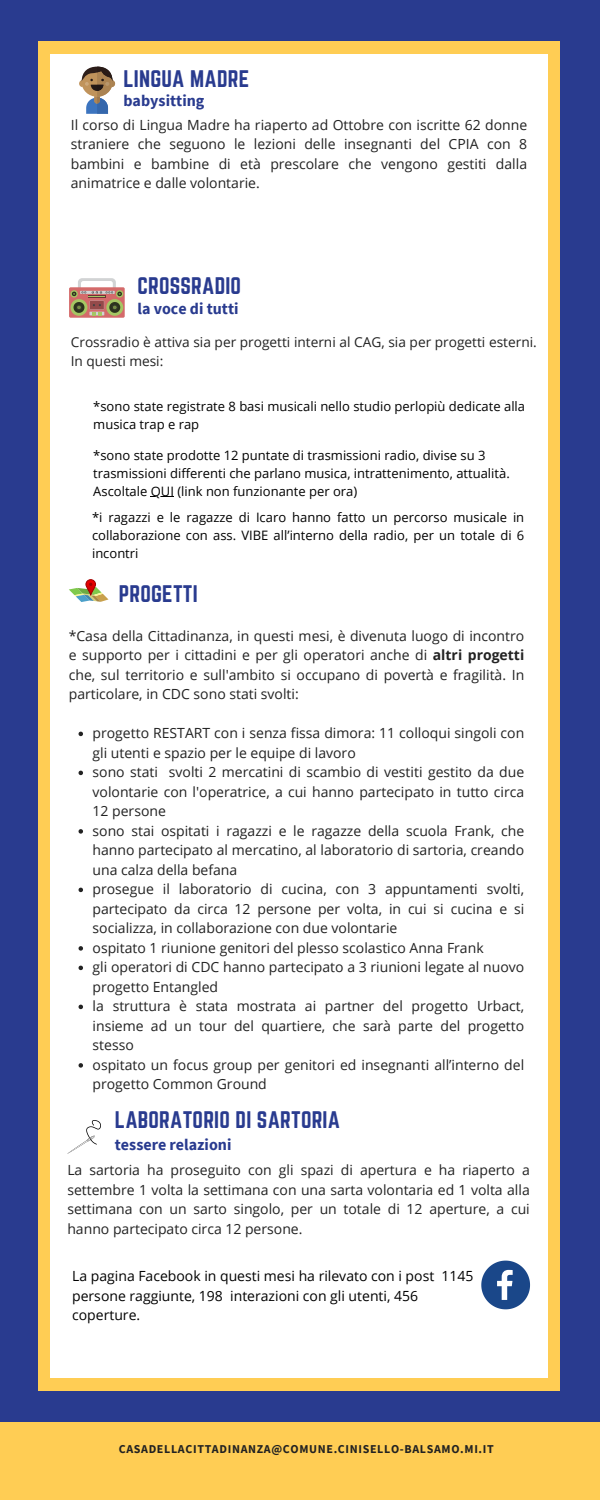
<style>
.page{position:relative;width:600px;height:1500px;background:#293b8f}
.page>*{position:absolute;margin:0;border:0;box-sizing:border-box;transform-origin:0 0}
.t1{font:21px "Norwester";letter-spacing:.01em;color:#293b8f}
.t2{font:700 16px "Source Sans Pro";color:#293b8f}
.t3{font:14px/19.5px "Open Sans";color:#222;text-align:justify}
.t4{font:14px/19.5px "Open Sans";color:#000}
.t5{font:13.7px/18.8px "Open Sans";color:#222}
.t6{font:13px/18px "Open Sans";color:#000}
.t7{font:700 12px "Source Sans Pro";letter-spacing:.055em;color:#222}
.s1{font-weight:700}
</style>
<div class="page">
<div style="left:38px;top:41px;width:522px;height:1349px;background:#ffcd54"></div>
<div style="left:50px;top:54px;width:498px;height:1324px;background:#fff"></div>
<div style="left:0;top:1422px;width:600px;height:78px;background:#ffcd54"></div>
<div style="left:86px;top:580px;width:10px;height:15px;border:1px solid #a00000;border-radius:5px"></div>
<svg style="left:69px;top:583px;width:40px;height:19px"></svg>
<img style="left:67px;top:1120px;width:33px;height:34px">
<svg style="left:79px;top:67px;width:36px;height:47px"></svg>
<div style="left:69px;top:287px;width:56px;height:31px;background:#d46a6a;border-radius:2px"></div>
<svg style="left:70px;top:278px;width:53px;height:38px"></svg>
<svg style="left:481px;top:1261px;width:49px;height:48px"></svg>
<svg style="left:151px;top:496px;width:23px;height:1px"></svg>
<svg style="left:79px;top:732px;width:4px;height:4px"></svg>
<svg style="left:79px;top:771px;width:4px;height:4px"></svg>
<svg style="left:79px;top:829px;width:4px;height:5px"></svg>
<svg style="left:79px;top:888px;width:4px;height:4px"></svg>
<svg style="left:79px;top:946px;width:4px;height:5px"></svg>
<svg style="left:79px;top:966px;width:4px;height:4px"></svg>
<svg style="left:79px;top:1005px;width:4px;height:4px"></svg>
<svg style="left:79px;top:1063px;width:4px;height:5px"></svg>
<p class="t1" style="left:123px;top:66px;width:127px">LINGUA MADRE</p>
<p class="t2" style="left:123px;top:90px;width:82px">babysitting</p>
<p class="t3" style="left:71px;top:114px;width:458px">Il corso di Lingua Madre ha riaperto ad Ottobre con iscritte 62 donne straniere che seguono le lezioni delle insegnanti del CPIA con 8 bambini e bambine di età prescolare che vengono gestiti dalla animatrice e dalle volontarie.</p>
<p class="t1" style="left:137px;top:273px;width:105px">CROSSRADIO</p>
<p class="t2" style="left:137px;top:298px;width:103px">la voce di tutti</p>
<p class="t5" style="left:71px;top:332px;width:467px">Crossradio è attiva sia per progetti interni al CAG, sia per progetti esterni.<br>In questi mesi:</p>
<p class="t6" style="left:93px;top:397px;width:433px">*sono state registrate 8 basi musicali nello studio perlopiù dedicate alla musica trap e rap</p>
<p class="t6" style="left:93px;top:446px;width:418px">*sono state prodotte 12 puntate di trasmissioni radio, divise su 3 trasmissioni differenti che parlano musica, intrattenimento, attualità.<br>Ascoltale QUI (link non funzionante per ora)</p>
<p class="t6" style="left:92px;top:508px;width:434px;text-align:justify">*i ragazzi e le ragazze di Icaro hanno fatto un percorso musicale in collaborazione con ass. VIBE all’interno della radio, per un totale di 6 incontri</p>
<p class="t1" style="left:119px;top:581px;width:80px">PROGETTI</p>
<p class="t3" style="left:69px;top:626px;width:457px">*Casa della Cittadinanza, in questi mesi, è divenuta luogo di incontro e supporto per i cittadini e per gli operatori anche di <span class="s1">altri progetti </span>che, sul territorio e sull'ambito si occupano di povertà e fragilità. In particolare, in CDC sono stati svolti:</p>
<p class="t3" style="left:93px;top:723px;width:433px">progetto RESTART con i senza fissa dimora: 11 colloqui singoli con gli utenti e spazio per le equipe di lavoro</p>
<p class="t3" style="left:93px;top:762px;width:433px">sono stati svolti 2 mercatini di scambio di vestiti gestito da due volontarie con l'operatrice, a cui hanno partecipato in tutto circa 12 persone</p>
<p class="t3" style="left:93px;top:821px;width:433px">sono stai ospitati i ragazzi e le ragazze della scuola Frank, che hanno partecipato al mercatino, al laboratorio di sartoria, creando una calza della befana</p>
<p class="t3" style="left:93px;top:879px;width:433px">prosegue il laboratorio di cucina, con 3 appuntamenti svolti, partecipato da circa 12 persone per volta, in cui si cucina e si socializza, in collaborazione con due volontarie</p>
<p class="t3" style="left:93px;top:938px;width:393px">ospitato 1 riunione genitori del plesso scolastico Anna Frank</p>
<p class="t3" style="left:93px;top:957px;width:433px">gli operatori di CDC hanno partecipato a 3 riunioni legate al nuovo progetto Entangled</p>
<p class="t3" style="left:93px;top:996px;width:433px">la struttura è stata mostrata ai partner del progetto Urbact, insieme ad un tour del quartiere, che sarà parte del progetto stesso</p>
<p class="t3" style="left:93px;top:1055px;width:433px">ospitato un focus group per genitori ed insegnanti all’interno del progetto Common Ground</p>
<p class="t1" style="left:115px;top:1107px;width:227px">LABORATORIO DI SARTORIA</p>
<p class="t2" style="left:115px;top:1134px;width:118px">tessere relazioni</p>
<p class="t3" style="left:67px;top:1160px;width:464px">La sartoria ha proseguito con gli spazi di apertura e ha riaperto a settembre 1 volta la settimana con una sarta volontaria ed 1 volta alla settimana con un sarto singolo, per un totale di 12 aperture, a cui hanno partecipato circa 12 persone.</p>
<p class="t4" style="left:72px;top:1266px;width:403px">La pagina Facebook in questi mesi ha rilevato con i post 1145 persone raggiunte, 198 interazioni con gli utenti, 456 coperture.</p>
<p class="t7" style="left:119px;top:1442px;width:377px">CASADELLACITTADINANZA@COMUNE.CINISELLO-BALSAMO.MI.IT</p>
</div>
